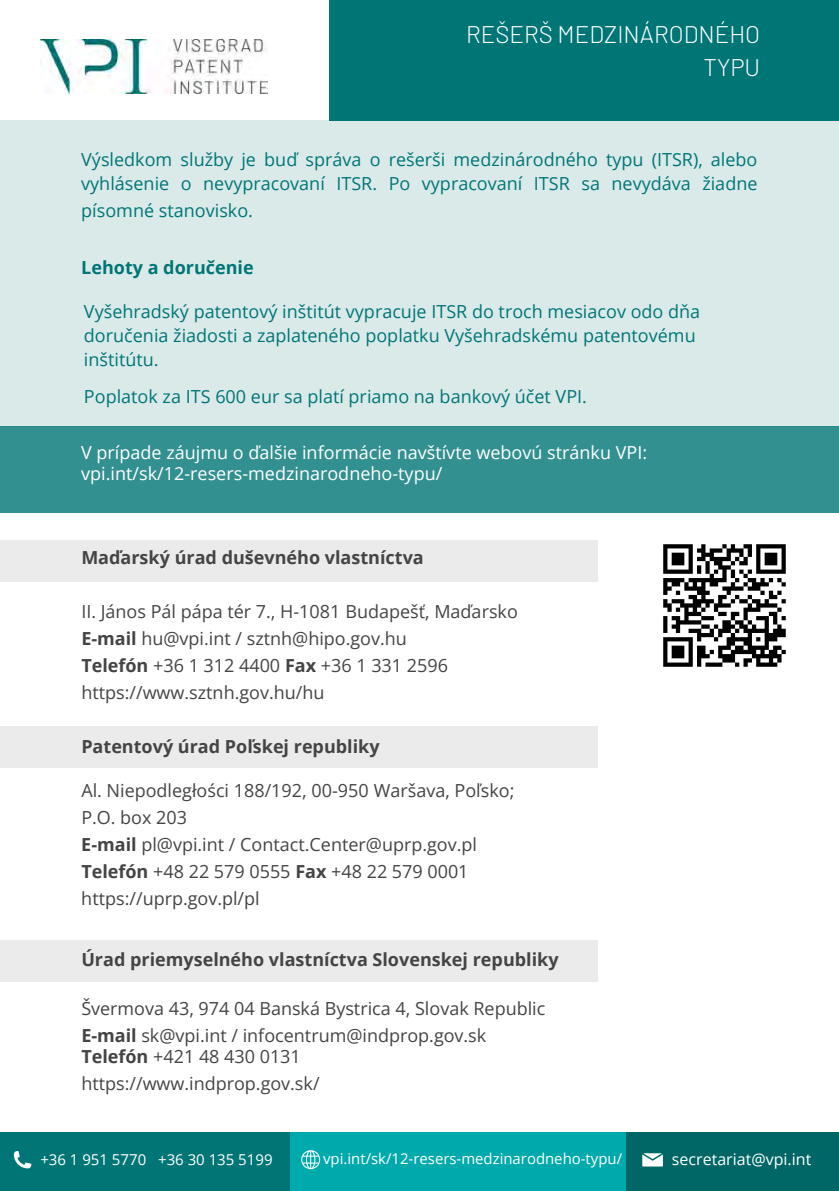
<style>
.page{position:relative;width:839px;height:1191px;background:#fff}
.page>*{position:absolute;margin:0;border:0;box-sizing:border-box;transform-origin:0 0}
.t1{font:300 24px/33px "Barlow";color:#fff;text-align:right}
.t2{font:18px/27px "Open Sans";color:#444}
.t3{font:18px/24px "Open Sans";color:#007576}
.t4{font:700 18px "Open Sans";color:#444}
.t5{font:18px/20.8px "Open Sans";color:#fff}
.t6{font:700 18px "Open Sans";color:#007576}
.t7{font:16px "Open Sans";color:#fff}
.t8{font:15px "Open Sans";color:#fff}
.t9{font:14.8px "Open Sans";color:#fff}
.s1{font-weight:700}
</style>
<div class="page">
<img style="left:41px;top:39px;width:226px;height:54px">
<div style="left:0;top:120px;width:838px;height:307px;background:#daeae9"></div>
<div style="left:329px;top:0;width:509px;height:120px;background:#007576"></div>
<div style="left:0;top:427px;width:838px;height:86px;background:#339091"></div>
<div style="left:0;top:540px;width:598px;height:42px;background:#ebebeb"></div>
<div style="left:0;top:726px;width:598px;height:42px;background:#ebebeb"></div>
<div style="left:0;top:940px;width:598px;height:42px;background:#ebebeb"></div>
<div style="left:626px;top:1132px;width:212px;height:59px;background:#066"></div>
<div style="left:290px;top:1132px;width:336px;height:59px;background:#00a9ab"></div>
<div style="left:0;top:1132px;width:290px;height:59px;background:#007576"></div>
<svg style="left:14px;top:1151px;width:17px;height:17px"></svg>
<svg style="left:642px;top:1153px;width:21px;height:14px"></svg>
<svg style="left:301px;top:1150px;width:19px;height:19px"></svg>
<img style="left:663px;top:544px;width:123px;height:123px">
<h2 class="t1" style="left:466px;top:18px;width:296px">REŠERŠ MEDZINÁRODNÉHO<br>TYPU</h2>
<h3 class="t3" style="left:81px;top:147px;width:677px">Výsledkom služby je buď správa o rešerši medzinárodného typu (ITSR), alebo vyhlásenie o nevypracovaní ITSR. Po vypracovaní ITSR sa nevydáva žiadne</h3>
<h3 class="t3" style="left:81px;top:198px;width:173px">písomné stanovisko.</h3>
<h3 class="t6" style="left:81px;top:255px;width:174px">Lehoty a doručenie</h3>
<h3 class="t3" style="left:84px;top:299px;width:617px">Vyšehradský patentový inštitút vypracuje ITSR do troch mesiacov odo dňa doručenia žiadosti a zaplateného poplatku Vyšehradskému patentovému inštitútu.</h3>
<h3 class="t3" style="left:84px;top:384px;width:504px">Poplatok za ITS 600 eur sa platí priamo na bankový účet VPI.</h3>
<h3 class="t5" style="left:81px;top:441px;width:567px">V prípade záujmu o ďalšie informácie navštívte webovú stránku VPI: vpi.int/sk/12-resers-medzinarodneho-typu/</h3>
<p class="t4" style="left:81px;top:545px;width:344px">Maďarský úrad duševného vlastníctva</p>
<p class="t2" style="left:81px;top:598px;width:438px">II. János Pál pápa tér 7., H-1081 Budapešť, Maďarsko <span class="s1">E-mail</span> hu@vpi.int / sztnh@hipo.gov.hu<br><span class="s1">Telefón</span> +36 1 312 4400 <span class="s1">Fax</span> +36 1 331 2596 https://www.sztnh.gov.hu/hu</p>
<p class="t4" style="left:81px;top:734px;width:300px">Patentový úrad Poľskej republiky</p>
<p class="t2" style="left:81px;top:776px;width:434px">Al. Niepodległości 188/192, 00-950 Waršava, Poľsko; P.O. box 203<br><span class="s1">E-mail</span> pl@vpi.int / Contact.Center@uprp.gov.pl <span class="s1">Telefón</span> +48 22 579 0555 <span class="s1">Fax</span> +48 22 579 0001 https://uprp.gov.pl/pl</p>
<p class="t4" style="left:81px;top:947px;width:479px">Úrad priemyselného vlastníctva Slovenskej republiky</p>
<p class="t2" style="left:81px;top:994px;width:465px">Švermova 43, 974 04 Banská Bystrica 4, Slovak Republic<br><span class="s1">E-mail</span> sk@vpi.int / infocentrum@indprop.gov.sk</p>
<p class="t2" style="left:81px;top:1043px;width:240px"><span class="s1">Telefón</span> +421 48 430 0131 https://www.indprop.gov.sk/</p>
<p class="t8" style="left:40px;top:1149px;width:234px">+36 1 951 5770 +36 30 135 5199</p>
<p class="t9" style="left:323px;top:1149px;width:300px">vpi.int/sk/12-resers-medzinarodneho-typu/</p>
<p class="t7" style="left:672px;top:1148px;width:141px">secretariat@vpi.int</p>
</div>
